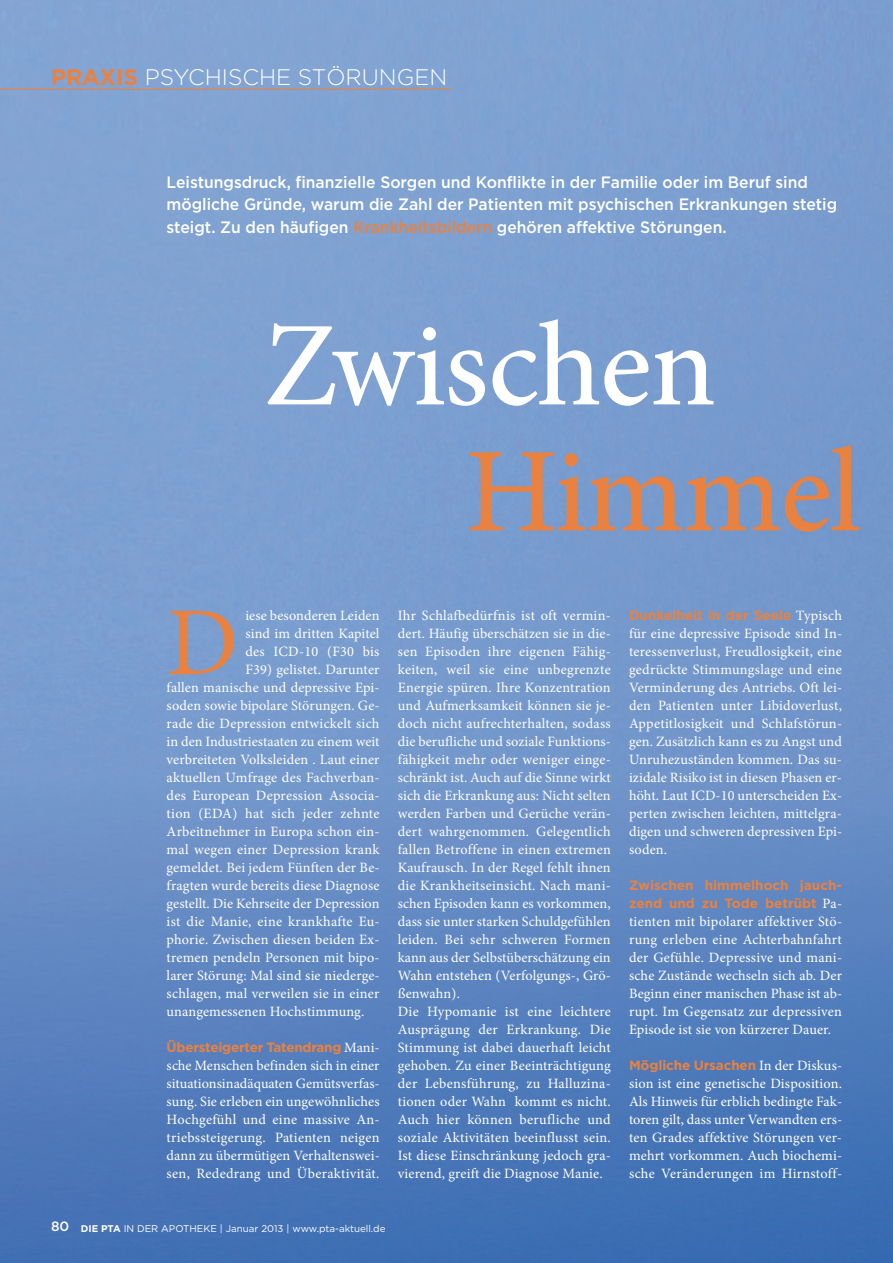
<style>
.page{position:relative;width:893px;height:1263px;background:#fff}
.page>*{position:absolute;margin:0;border:0;box-sizing:border-box;transform-origin:0 0}
.t1{font:500 120px "Minion Pro";letter-spacing:-.015em;color:#fff}
.t2{font:500 120px "Minion Pro";letter-spacing:-.01em;color:#e98240}
.t3{font:97.35px "Minion Pro";color:#e98240}
.t4{font:300 22.5px "Gotham";color:#fff}
.t5{font:500 16.5px/22.5px "Gotham";color:#fff;scale:.95 1}
.t6{font:14.25px/18px "Minion Pro";letter-spacing:.01em;color:#fff;text-align:justify}
.t7{font:700 13.5px/18px "Gotham";color:#e98240}
.t8{font:700 13.5px "Gotham";letter-spacing:-.02em;color:#e98240}
.t9{font:9.75px "Gotham";color:#fff}
.s1{font-weight:700;color:#e98240}
.s2{color:#e98240}
.s3{font-family:"Minion Pro";font-weight:400;font-size:14.25px;color:#fff}
.s4{font-weight:500;font-size:13.5px}
.s5{font-weight:700}
</style>
<div class="page">
<img style="left:0;top:0;width:893px;height:1263px">
<hr style="left:0;top:89px;width:451px;height:1px;background:#e98240">
<h3 class="t4" style="left:51px;top:68px;width:398px"><span class="s1">PRAXIS</span> PSYCHISCHE STÖRUNGEN</h3>
<p class="t5" style="left:167px;top:172px;width:707px">Leistungsdruck, finanzielle Sorgen und Konflikte in der Familie oder im Beruf sind mögliche Gründe, warum die Zahl der Patienten mit psychischen Erkrankungen stetig steigt. Zu den häufigen <span class="s2">Krankheitsbildern</span> gehören affektive Störungen.</p>
<h1 class="t1" style="left:264px;top:293px;width:454px">Zwischen</h1>
<h1 class="t2" style="left:465px;top:419px;width:397px">Himmel</h1>
<h2 class="t3" style="left:167px;top:605px;width:73px">D</h2>
<p class="t6" style="left:245px;top:608px;width:136px">iese besonderen Leiden</p>
<p class="t6" style="left:245px;top:626px;width:136px">sind im dritten Kapitel</p>
<p class="t6" style="left:245px;top:644px;width:136px">des ICD-10 (F30 bis</p>
<p class="t6" style="left:245px;top:662px;width:136px">F39) gelistet. Darunter</p>
<p class="t6" style="left:167px;top:680px;width:215px">fallen manische und depressive Epi-</p>
<p class="t6" style="left:167px;top:698px;width:215px">soden sowie bipolare Störungen. Ge-</p>
<p class="t6" style="left:167px;top:716px;width:214px">rade die Depression entwickelt sich</p>
<p class="t6" style="left:167px;top:734px;width:214px">in den Industriestaaten zu einem weit</p>
<p class="t6" style="left:167px;top:752px;width:214px">verbreiteten Volksleiden . Laut einer</p>
<p class="t6" style="left:167px;top:770px;width:215px">aktuellen Umfrage des Fachverban-</p>
<p class="t6" style="left:167px;top:788px;width:215px">des European Depression Associa-</p>
<p class="t6" style="left:167px;top:806px;width:214px">tion (EDA) hat sich jeder zehnte</p>
<p class="t6" style="left:167px;top:824px;width:215px">Arbeitnehmer in Europa schon ein-</p>
<p class="t6" style="left:167px;top:842px;width:214px">mal wegen einer Depression krank</p>
<p class="t6" style="left:167px;top:860px;width:215px">gemeldet. Bei jedem Fünften der Be-</p>
<p class="t6" style="left:167px;top:878px;width:214px">fragten wurde bereits diese Diagnose</p>
<p class="t6" style="left:167px;top:896px;width:214px">gestellt. Die Kehrseite der Depression</p>
<p class="t6" style="left:167px;top:914px;width:215px">ist die Manie, eine krankhafte Eu-</p>
<p class="t6" style="left:167px;top:932px;width:215px">phorie. Zwischen diesen beiden Ex-</p>
<p class="t6" style="left:167px;top:950px;width:214px">tremen pendeln Personen mit bipo-</p>
<p class="t6" style="left:167px;top:968px;width:215px">larer Störung: Mal sind sie niederge-</p>
<p class="t6" style="left:167px;top:986px;width:214px">schlagen, mal verweilen sie in einer</p>
<p class="t6" style="left:167px;top:1004px;width:199px">unangemessenen Hochstimmung.</p>
<p class="t8" style="left:167px;top:1042px;width:215px">Übersteigerter Tatendrang <span class="s3">Mani-</span></p>
<p class="t6" style="left:167px;top:1058px;width:215px">sche Menschen befinden sich in einer situationsinadäquaten Gemütsverfas&shy;sung. Sie erleben ein ungewöhnliches Hochgefühl und eine massive An&shy;triebssteigerung. Patienten neigen dann zu übermütigen Verhaltenswei&shy;sen, Rededrang und Überaktivität.</p>
<p class="t6" style="left:398px;top:608px;width:215px;text-align:left">Ihr Schlafbedürfnis ist oft vermin&shy;dert. Häufig überschätzen sie in die&shy;sen Episoden ihre eigenen Fähig&shy;keiten, weil sie eine unbegrenzte Energie spüren. Ihre Konzentration und Aufmerksamkeit können sie je&shy;doch nicht aufrechterhalten, sodass die berufliche und soziale Funktions&shy;fähigkeit mehr oder weniger einge&shy;schränkt ist. Auch auf die Sinne wirkt sich die Erkrankung aus: Nicht selten werden Farben und Gerüche verän&shy;dert wahrgenommen. Gelegentlich fallen Betroffene in einen extremen Kaufrausch. In der Regel fehlt ihnen die Krankheitseinsicht. Nach mani&shy;schen Episoden kann es vorkommen, dass sie unter starken Schuldgefühlen leiden. Bei sehr schweren Formen kann aus der Selbstüberschätzung ein Wahn entstehen (Verfolgungs-, Grö&shy;ßenwahn).<br>Die Hypomanie ist eine leichtere Ausprägung der Erkrankung. Die Stimmung ist dabei dauerhaft leicht gehoben. Zu einer Beeinträchtigung der Lebensführung, zu Halluzina&shy;tionen oder Wahn kommt es nicht.<br>Auch hier können berufliche und soziale Aktivitäten beeinflusst sein.<br>Ist diese Einschränkung jedoch gra&shy;vierend, greift die Diagnose Manie.</p>
<p class="t7" style="left:629px;top:607px;width:214px">Dunkelheit in der Seele <span class="s3">Typisch</span></p>
<p class="t6" style="left:629px;top:626px;width:215px">für eine depressive Episode sind In&shy;teressenverlust, Freudlosigkeit, eine gedrückte Stimmungslage und eine Verminderung des Antriebs. Oft lei&shy;den Patienten unter Libidoverlust, Appetitlosigkeit und Schlafstörun&shy;gen. Zusätzlich kann es zu Angst und Unruhezuständen kommen. Das su&shy;izidale Risiko ist in diesen Phasen er&shy;höht. Laut ICD-10 unterscheiden Ex&shy;perten zwischen leichten, mittelgra&shy;digen und schweren depressiven Epi&shy;soden.</p>
<p class="t7" style="left:629px;top:877px;width:215px">Zwischen himmelhoch jauch&shy;zend und zu Tode betrübt <span class="s3">Pa-</span></p>
<p class="t6" style="left:629px;top:914px;width:215px">tienten mit bipolarer affektiver Stö&shy;rung erleben eine Achterbahnfahrt der Gefühle. Depressive und mani&shy;sche Zustände wechseln sich ab. Der Beginn einer manischen Phase ist ab&shy;rupt. Im Gegensatz zur depressiven Episode ist sie von kürzerer Dauer.</p>
<p class="t7" style="left:629px;top:1057px;width:215px">Mögliche Ursachen <span class="s3">In der Diskus-</span></p>
<p class="t6" style="left:629px;top:1076px;width:215px">sion ist eine genetische Disposition.<br>Als Hinweis für erblich bedingte Fak&shy;toren gilt, dass unter Verwandten ers&shy;ten Grades affektive Störungen ver&shy;mehrt vorkommen. Auch biochemi&shy;sche Veränderungen im Hirnstoff-</p>
<p class="t9" style="left:51px;top:1225px;width:336px"><span class="s4">80</span> <span class="s5">DIE PTA</span> IN DER APOTHEKE | Januar 2013 | www.pta-aktuell.de</p>
</div>
